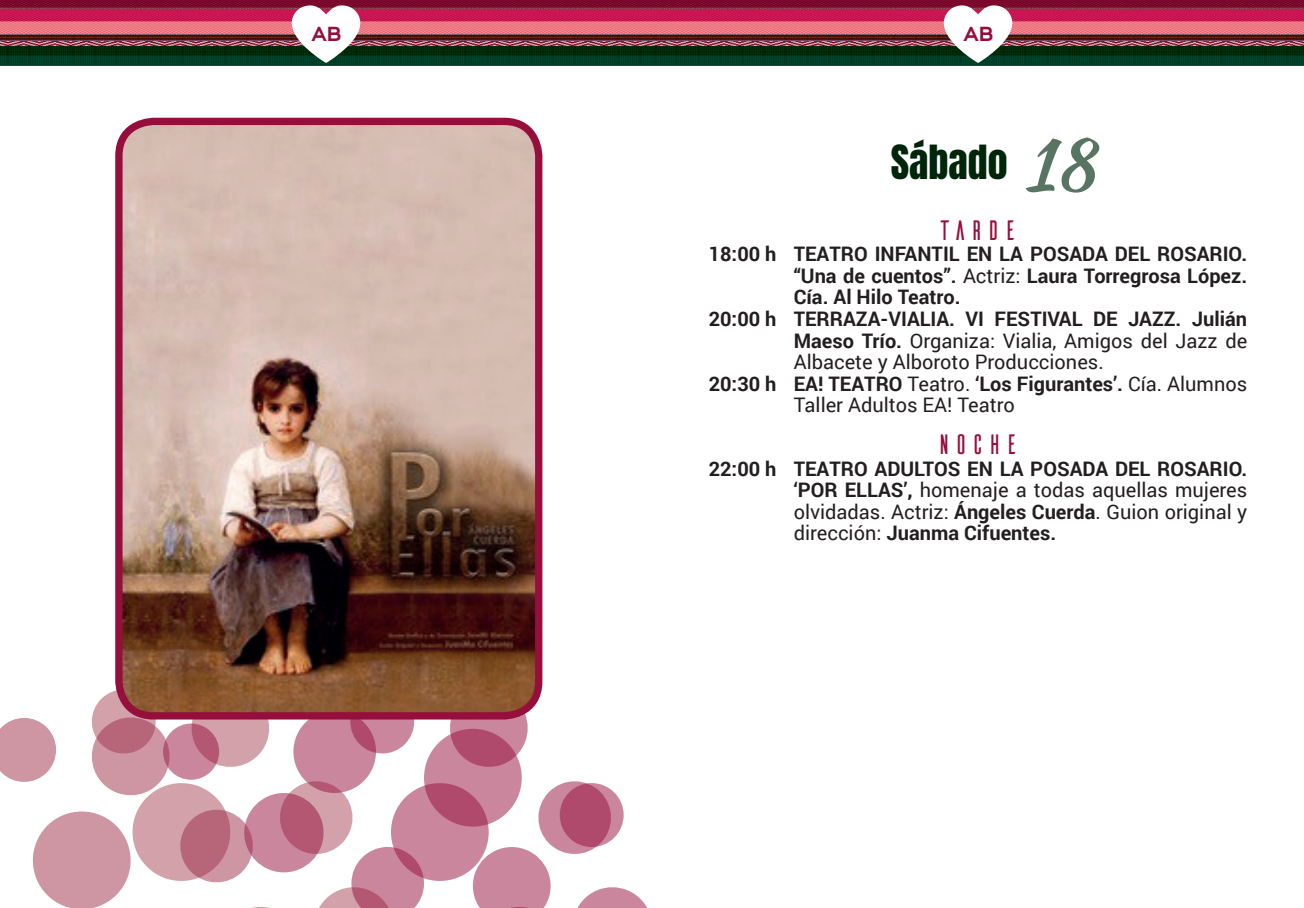
<style>
.page{position:relative;width:1304px;height:908px;background:#fff}
.page>*{position:absolute;margin:0;border:0;box-sizing:border-box;transform-origin:0 0}
.t1{font:70px "Kaushan Script";color:#587563}
.t2{font:40px "Anton";color:#00250a}
.mañana_atrde_noche{font:28px "Ailerons";color:#960e3c}
.t3{font:700 20.2px "Bronova";color:#960e3c}
.programacion{font:700 20px/21.6px "Roboto";color:#231f20;text-align:justify}
.programacion-2{font:20px/21.6px "Roboto";color:#231f20;text-align:justify}
.s1{font-weight:400}
.s2{font-weight:700}
</style>
<div class="page">
<img style="left:0;top:0;width:1304px;height:65px">
<svg style="left:292px;top:5px;width:68px;height:58px"></svg>
<svg style="left:944px;top:5px;width:68px;height:58px"></svg>
<svg style="left:0;top:685px;width:647px;height:222px"></svg>
<img style="left:119px;top:122px;width:420px;height:593px">
<div style="left:115px;top:118px;width:427px;height:601px;border:7px solid #960e3c;border-radius:35px"></div>
<p class="t3" style="left:311px;top:22px;width:32px">AB</p>
<p class="t3" style="left:963px;top:22px;width:32px">AB</p>
<p class="t2" style="left:891px;top:141px;width:118px">Sábado</p>
<p class="t1" style="left:1023px;top:113px;width:72px">18</p>
<p class="mañana_atrde_noche" style="left:937px;top:216px;width:83px">TARDE</p>
<p class="programacion" style="left:794px;top:242px;width:455px;text-indent:-85px">18:00 h TEATRO INFANTIL EN LA POSADA DEL ROSARIO. “Una de cuentos”. <span class="s1">Actriz:</span> Laura Torregrosa López.<br>Cía. Al Hilo Teatro.</p>
<p class="programacion-2" style="left:794px;top:307px;width:455px;text-indent:-85px"><span class="s2">20:00 h TERRAZA-VIALIA. VI FESTIVAL DE JAZZ. Julián Maeso Trío.</span> Organiza: Vialia, Amigos del Jazz de Albacete y Alboroto Producciones.</p>
<p class="programacion-2" style="left:794px;top:372px;width:455px;text-indent:-85px"><span class="s2">20:30 h EA! TEATRO</span> Teatro. <span class="s2">‘Los Figurantes’.</span> Cía. Alumnos<br>Taller Adultos EA! Teatro</p>
<p class="mañana_atrde_noche" style="left:936px;top:430px;width:85px">NOCHE</p>
<p class="programacion" style="left:794px;top:456px;width:455px;text-indent:-85px">22:00 h TEATRO ADULTOS EN LA POSADA DEL ROSARIO. ‘POR ELLAS’, <span class="s1">homenaje a todas aquellas mujeres olvidadas. Actriz:</span> Ángeles Cuerda<span class="s1">. Guion original y dirección:</span> Juanma Cifuentes.</p>
</div>
